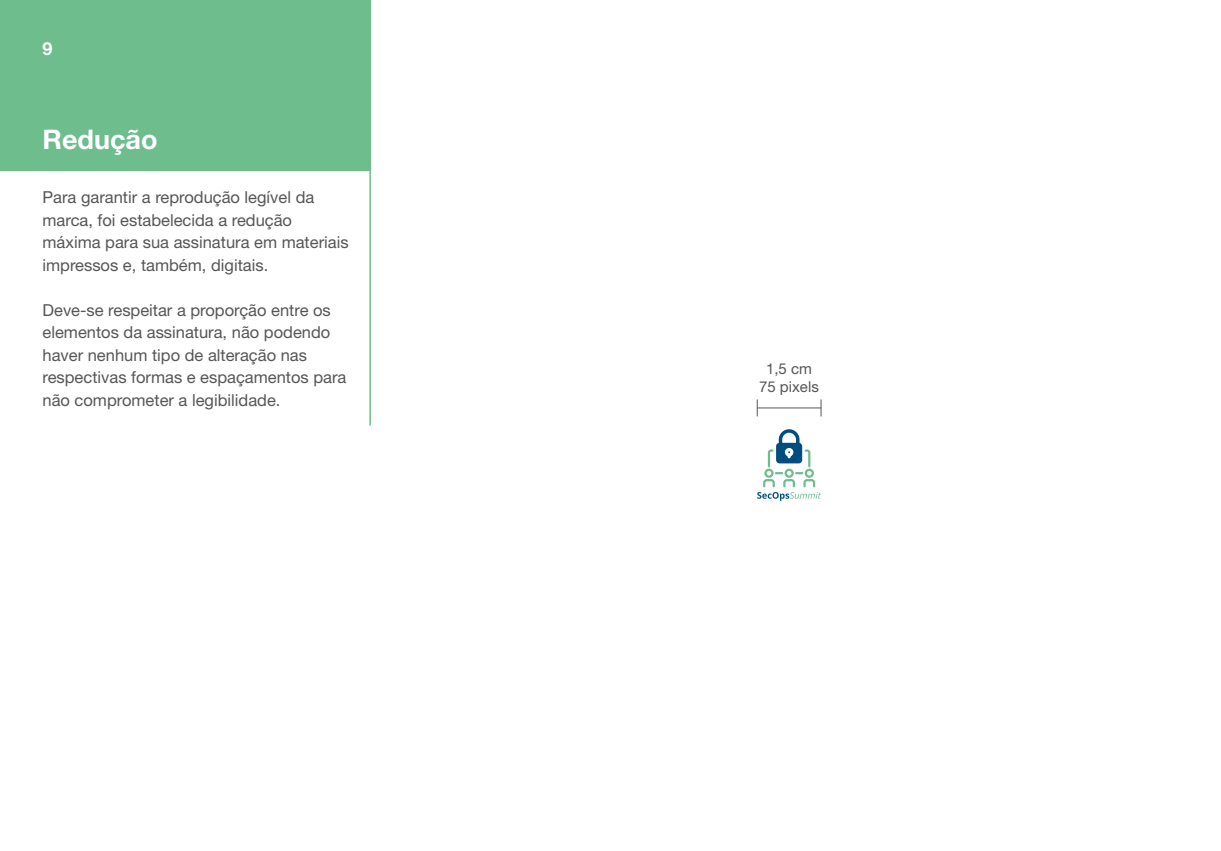
<style>
.page{position:relative;width:1221px;height:851px;background:#fff}
.page>*{position:absolute;margin:0;border:0;box-sizing:border-box;transform-origin:0 0}
.t1{font:700 27px "Helvetica Neue LT Std";color:#fff}
.t2{font:700 18px "Helvetica Neue LT Std";color:#fff}
.t3{font:16.5px/22.5px "Helvetica Neue LT Std";color:#565656}
.t4{font:15px/18px "Helvetica Neue LT Std";color:#565656;text-align:center}
</style>
<div class="page">
<div style="left:0;top:0;width:370px;height:170px;background:#6dbd8d"></div>
<hr style="left:369px;top:0;width:2px;height:425px;background:#6dbd8d">
<svg style="left:757px;top:399px;width:1px;height:17px"></svg>
<hr style="left:757px;top:407px;width:64px;height:1px;background:#565656">
<svg style="left:820px;top:399px;width:1px;height:17px"></svg>
<svg style="left:757px;top:429px;width:64px;height:72px"></svg>
<p class="t2" style="left:43px;top:38px;width:12px">9</p>
<h1 class="t1" style="left:43px;top:122px;width:116px">Redução</h1>
<p class="t3" style="left:43px;top:186px;width:307px">Para garantir a reprodução legível da marca, foi estabelecida a redução máxima para sua assinatura em materiais impressos e, também, digitais.</p>
<p class="t3" style="left:43px;top:298px;width:305px">Deve-se respeitar a proporção entre os elementos da assinatura, não podendo haver nenhum tipo de alteração nas respectivas formas e espaçamentos para não comprometer a legibilidade.</p>
<p class="t4" style="left:759px;top:359px;width:61px">1,5 cm<br>75 pixels</p>
</div>
